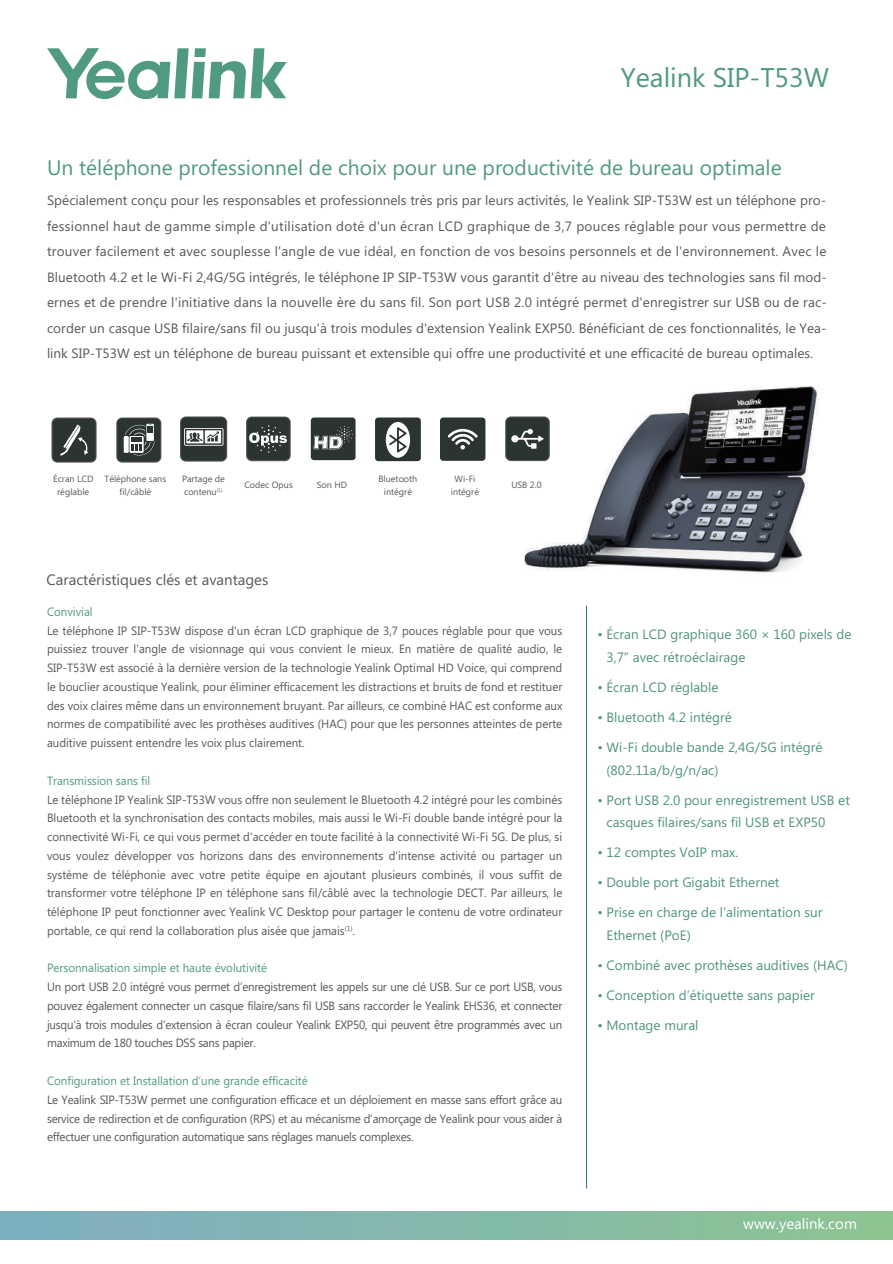
<style>
.page{position:relative;width:893px;height:1264px;background:#fff}
.page>*{position:absolute;margin:0;border:0;box-sizing:border-box;transform-origin:0 0}
.t1{font:27px "Microsoft Phags Pa";color:#509983}
.t2{font:21px "Microsoft Phags Pa";color:#509983}
.t3{font:15px "Microsoft Phags Pa";color:#59595b}
.t4{font:15px "Microsoft Phags Pa";color:#fff}
.t5{font:13.5px/25.5px "Microsoft Phags Pa";color:#57585a;text-align:justify}
.t6{font:13.5px/22.5px "Microsoft Phags Pa";color:#509380}
.t7{font:12px/18.8px "Microsoft Phags Pa";letter-spacing:-.01em;color:#57585a;text-align:justify;scale:.96 1}
.t8{font:12px "Microsoft Phags Pa";color:#509983;scale:.96 1}
.t9{font:9px/13.5px "Microsoft Phags Pa";color:#57585a;text-align:center}
</style>
<div class="page">
<hr style="left:586px;top:605px;width:1px;height:583px;background:#2d7756">
<svg style="left:47px;top:48px;width:239px;height:51px"></svg>
<div style="left:0;top:1210px;width:892px;height:28px;background:linear-gradient(to right,#7daec2,#8cc492)"></div>
<img style="left:507px;top:385px;width:312px;height:188px">
<div style="left:311px;top:417px;width:44px;height:43px;background:#2c3333;border-radius:3px"></div>
<svg style="left:313px;top:426px;width:40px;height:23px"></svg>
<div style="left:375px;top:417px;width:46px;height:44px;background:#2c3333;border-radius:3px"></div>
<svg style="left:386px;top:422px;width:24px;height:35px"></svg>
<div style="left:505px;top:416px;width:44px;height:45px;border:2px solid #59595b;border-radius:5px"></div>
<div style="left:506px;top:417px;width:42px;height:43px;background:#2c3333;border-radius:5px"></div>
<svg style="left:511px;top:429px;width:32px;height:19px"></svg>
<div style="left:246px;top:416px;width:44px;height:45px;border:2px solid #59595b;border-radius:5px"></div>
<div style="left:247px;top:417px;width:42px;height:43px;background:#2c3333;border-radius:5px"></div>
<svg style="left:249px;top:425px;width:38px;height:27px"></svg>
<div style="left:440px;top:417px;width:45px;height:43px;background:#2c3333;border-radius:3px"></div>
<svg style="left:447px;top:429px;width:30px;height:20px"></svg>
<svg style="left:51px;top:417px;width:46px;height:45px"></svg>
<div style="left:53px;top:418px;width:42px;height:43px;background:#2b3333;border-radius:5px"></div>
<svg style="left:60px;top:424px;width:29px;height:32px"></svg>
<div style="left:180px;top:416px;width:47px;height:45px;border:2px solid #59595b;border-radius:5px"></div>
<div style="left:181px;top:417px;width:45px;height:43px;background:#2c3333;border-radius:5px"></div>
<svg style="left:184px;top:428px;width:39px;height:17px"></svg>
<svg style="left:116px;top:417px;width:45px;height:45px;background:#575c5c"></svg>
<h1 class="t1" style="left:620px;top:59px;width:209px">Yealink SIP-T53W</h1>
<h2 class="t2" style="left:47px;top:153px;width:736px">Un téléphone professionnel de choix pour une productivité de bureau optimale</h2>
<p class="t5" style="left:47px;top:187px;width:781px">Spécialement conçu pour les responsables et professionnels très pris par leurs activités, le Yealink SIP-T53W est un téléphone pro&shy;fessionnel haut de gamme simple d'utilisation doté d'un écran LCD graphique de 3,7 pouces réglable pour vous permettre de trouver facilement et avec souplesse l'angle de vue idéal, en fonction de vos besoins personnels et de l'environnement. Avec le Bluetooth 4.2 et le Wi-Fi 2,4G/5G intégrés, le téléphone IP SIP-T53W vous garantit d'être au niveau des technologies sans fil mod&shy;ernes et de prendre l'initiative dans la nouvelle ère du sans fil. Son port USB 2.0 intégré permet d'enregistrer sur USB ou de rac&shy;corder un casque USB filaire/sans fil ou jusqu'à trois modules d'extension Yealink EXP50. Bénéficiant de ces fonctionnalités, le Yea&shy;link SIP-T53W est un téléphone de bureau puissant et extensible qui offre une productivité et une efficacité de bureau optimales.</p>
<p class="t9" style="left:53px;top:471px;width:42px">Écran LCD réglable</p>
<p class="t9" style="left:105px;top:471px;width:63px">Téléphone sans fil/câblé</p>
<p class="t9" style="left:182px;top:471px;width:44px;text-align:left">Partage de contenu<sup>(1)</sup></p>
<p class="t9" style="left:378px;top:471px;width:40px">Bluetooth intégré</p>
<p class="t9" style="left:451px;top:471px;width:30px">Wi-Fi intégré</p>
<p class="t9" style="left:244px;top:477px;width:50px">Codec Opus</p>
<p class="t9" style="left:317px;top:477px;width:32px">Son HD</p>
<p class="t9" style="left:511px;top:477px;width:32px">USB 2.0</p>
<p class="t3" style="left:46px;top:569px;width:223px">Caractéristiques clés et avantages</p>
<p class="t8" style="left:47px;top:603px;width:49px">Convivial</p>
<p class="t7" style="left:47px;top:620px;width:538px">Le téléphone IP SIP-T53W dispose d'un écran LCD graphique de 3,7 pouces réglable pour que vous puissiez trouver l'angle de visionnage qui vous convient le mieux. En matière de qualité audio, le SIP-T53W est associé à la dernière version de la technologie Yealink Optimal HD Voice, qui comprend le bouclier acoustique Yealink, pour éliminer efficacement les distractions et bruits de fond et restituer des voix claires même dans un environnement bruyant. Par ailleurs, ce combiné HAC est conforme aux normes de compatibilité avec les prothèses auditives (HAC) pour que les personnes atteintes de perte auditive puissent entendre les voix plus clairement.</p>
<p class="t8" style="left:47px;top:772px;width:109px">Transmission sans fil</p>
<p class="t7" style="left:47px;top:789px;width:538px">Le téléphone IP Yealink SIP-T53W vous offre non seulement le Bluetooth 4.2 intégré pour les combinés Bluetooth et la synchronisation des contacts mobiles, mais aussi le Wi-Fi double bande intégré pour la connectivité Wi-Fi, ce qui vous permet d'accéder en toute facilité à la connectivité Wi-Fi 5G. De plus, si vous voulez développer vos horizons dans des environnements d'intense activité ou partager un système de téléphonie avec votre petite équipe en ajoutant plusieurs combinés, il vous suffit de transformer votre téléphone IP en téléphone sans fil/câblé avec la technologie DECT. Par ailleurs, le téléphone IP peut fonctionner avec Yealink VC Desktop pour partager le contenu de votre ordinateur portable, ce qui rend la collaboration plus aisée que jamais<sup>(1)</sup>.</p>
<p class="t8" style="left:47px;top:959px;width:231px">Personnalisation simple et haute évolutivité</p>
<p class="t7" style="left:47px;top:976px;width:538px">Un port USB 2.0 intégré vous permet d’enregistrement les appels sur une clé USB. Sur ce port USB, vous pouvez également connecter un casque filaire/sans fil USB sans raccorder le Yealink EHS36, et connecter jusqu’à trois modules d’extension à écran couleur Yealink EXP50, qui peuvent être programmés avec un maximum de 180 touches DSS sans papier.</p>
<p class="t8" style="left:47px;top:1072px;width:273px">Configuration et Installation d’une grande efficacité</p>
<p class="t7" style="left:47px;top:1089px;width:538px">Le Yealink SIP-T53W permet une configuration efficace et un déploiement en masse sans effort grâce au service de redirection et de configuration (RPS) et au mécanisme d’amorçage de Yealink pour vous aider à effectuer une configuration automatique sans réglages manuels complexes.</p>
<p class="t6" style="left:606px;top:622px;width:246px;text-indent:-9px">• Écran LCD graphique 360 × 160 pixels de<br>3,7” avec rétroéclairage</p>
<p class="t6" style="left:597px;top:675px;width:122px">• Écran LCD réglable</p>
<p class="t6" style="left:597px;top:705px;width:136px">• Bluetooth 4.2 intégré</p>
<p class="t6" style="left:606px;top:735px;width:217px;text-indent:-9px">• Wi-Fi double bande 2,4G/5G intégré (802.11a/b/g/n/ac)</p>
<p class="t6" style="left:606px;top:787px;width:245px;text-indent:-9px">• Port USB 2.0 pour enregistrement USB et casques filaires/sans fil USB et EXP50</p>
<p class="t6" style="left:597px;top:840px;width:142px">• 12 comptes VoIP max.</p>
<p class="t6" style="left:597px;top:870px;width:183px">• Double port Gigabit Ethernet</p>
<p class="t6" style="left:606px;top:900px;width:217px;text-indent:-9px">• Prise en charge de l’alimentation sur<br>Ethernet (PoE)</p>
<p class="t6" style="left:597px;top:952px;width:252px">• Combiné avec prothèses auditives (HAC)</p>
<p class="t6" style="left:597px;top:982px;width:219px">• Conception d’étiquette sans papier</p>
<p class="t6" style="left:597px;top:1012px;width:102px">• Montage mural</p>
<p class="t4" style="left:743px;top:1212px;width:115px">www.yealink.com</p>
</div>
